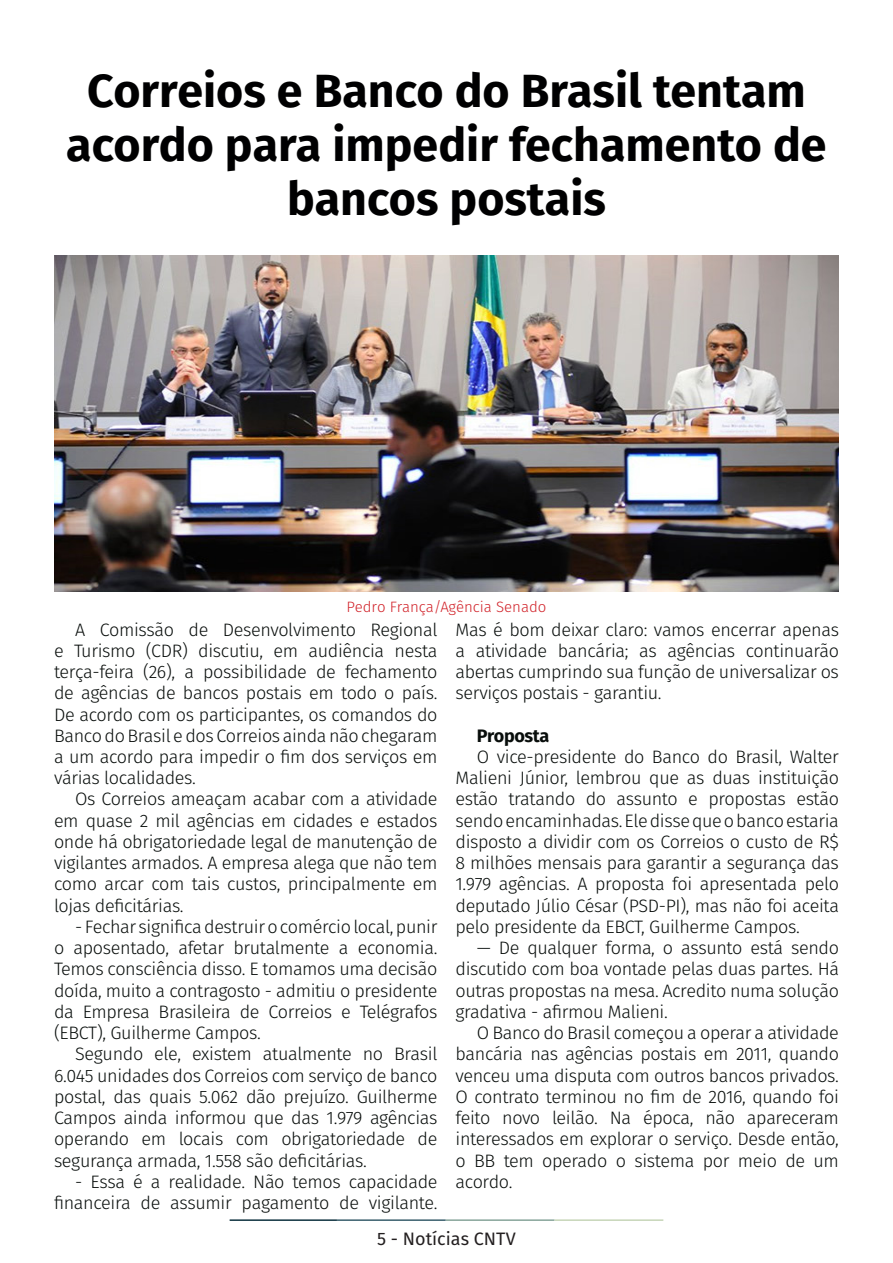
<style>
.page{position:relative;width:893px;height:1263px;background:#fff}
.page>*{position:absolute;margin:0;border:0;box-sizing:border-box;transform-origin:0 0}
.t1{font:700 46.5px/54px "Fira Sans";color:#000001;text-align:center}
.t2{font:300 18px/21.3px "Fira Sans";letter-spacing:-.02em;color:#080d0b;text-align:justify}
.t3{font:18px "Fira Sans";color:#231f20}
.t4{font:700 18px "Fira Sans";letter-spacing:-.02em;color:#080d0b}
.t5{font:300 15px "Fira Sans";color:#d1232a}
</style>
<div class="page">
<hr style="left:230px;top:1219px;width:107px;height:2px;background:#0e323f">
<hr style="left:337px;top:1219px;width:109px;height:2px;background:#3a5f6d">
<hr style="left:446px;top:1219px;width:109px;height:2px;background:#87a59a">
<hr style="left:555px;top:1219px;width:108px;height:2px;background:#c6d5b7">
<img style="left:54px;top:255px;width:785px;height:336px">
<p class="t1" style="left:66px;top:61px;width:762px">Correios e Banco do Brasil tentam acordo para impedir fechamento de bancos postais</p>
<p class="t5" style="left:347px;top:596px;width:201px">Pedro França/Agência Senado</p>
<p class="t2" style="left:455px;top:618px;width:385px">Mas é bom deixar claro: vamos encerrar apenas a atividade bancária; as agências continuarão abertas cumprindo sua função de universalizar os serviços postais - garantiu.</p>
<p class="t4" style="left:477px;top:720px;width:74px">Proposta</p>
<p class="t2" style="left:455px;top:746px;width:385px;text-indent:21px">O vice-presidente do Banco do Brasil, Walter Malieni Júnior, lembrou que as duas instituição estão tratando do assunto e propostas estão sendo encaminhadas. Ele disse que o banco estaria disposto a dividir com os Correios o custo de R$ 8 milhões mensais para garantir a segurança das 1.979 agências. A proposta foi apresentada pelo deputado Júlio César (PSD-PI), mas não foi aceita pelo presidente da EBCT, Guilherme Campos.</p>
<p class="t2" style="left:455px;top:937px;width:385px;text-indent:21px">— De qualquer forma, o assunto está sendo discutido com boa vontade pelas duas partes. Há outras propostas na mesa. Acredito numa solução gradativa - afirmou Malieni.</p>
<p class="t2" style="left:455px;top:1022px;width:385px;text-indent:21px">O Banco do Brasil começou a operar a atividade bancária nas agências postais em 2011, quando venceu uma disputa com outros bancos privados.<br>O contrato terminou no fim de 2016, quando foi feito novo leilão. Na época, não apareceram interessados em explorar o serviço. Desde então, o BB tem operado o sistema por meio de um acordo.</p>
<p class="t2" style="left:54px;top:618px;width:385px;text-indent:21px">A Comissão de Desenvolvimento Regional e Turismo (CDR) discutiu, em audiência nesta terça-feira (26), a possibilidade de fechamento de agências de bancos postais em todo o país.<br>De acordo com os participantes, os comandos do Banco do Brasil e dos Correios ainda não chegaram a um acordo para impedir o fim dos serviços em várias localidades.</p>
<p class="t2" style="left:54px;top:788px;width:385px;text-indent:21px">Os Correios ameaçam acabar com a atividade em quase 2 mil agências em cidades e estados onde há obrigatoriedade legal de manutenção de vigilantes armados. A empresa alega que não tem como arcar com tais custos, principalmente em lojas deficitárias.</p>
<p class="t2" style="left:54px;top:916px;width:385px;text-indent:21px">- Fechar significa destruir o comércio local, punir o aposentado, afetar brutalmente a economia.<br>Temos consciência disso. E tomamos uma decisão doída, muito a contragosto - admitiu o presidente da Empresa Brasileira de Correios e Telégrafos (EBCT), Guilherme Campos.</p>
<p class="t2" style="left:54px;top:1043px;width:385px;text-indent:21px">Segundo ele, existem atualmente no Brasil 6.045 unidades dos Correios com serviço de banco postal, das quais 5.062 dão prejuízo. Guilherme Campos ainda informou que das 1.979 agências operando em locais com obrigatoriedade de segurança armada, 1.558 são deficitárias.</p>
<p class="t2" style="left:54px;top:1171px;width:385px;text-align:right">- Essa é a realidade. Não temos capacidade financeira de assumir pagamento de vigilante.</p>
<p class="t3" style="left:377px;top:1225px;width:140px">5 - Notícias CNTV</p>
</div>
